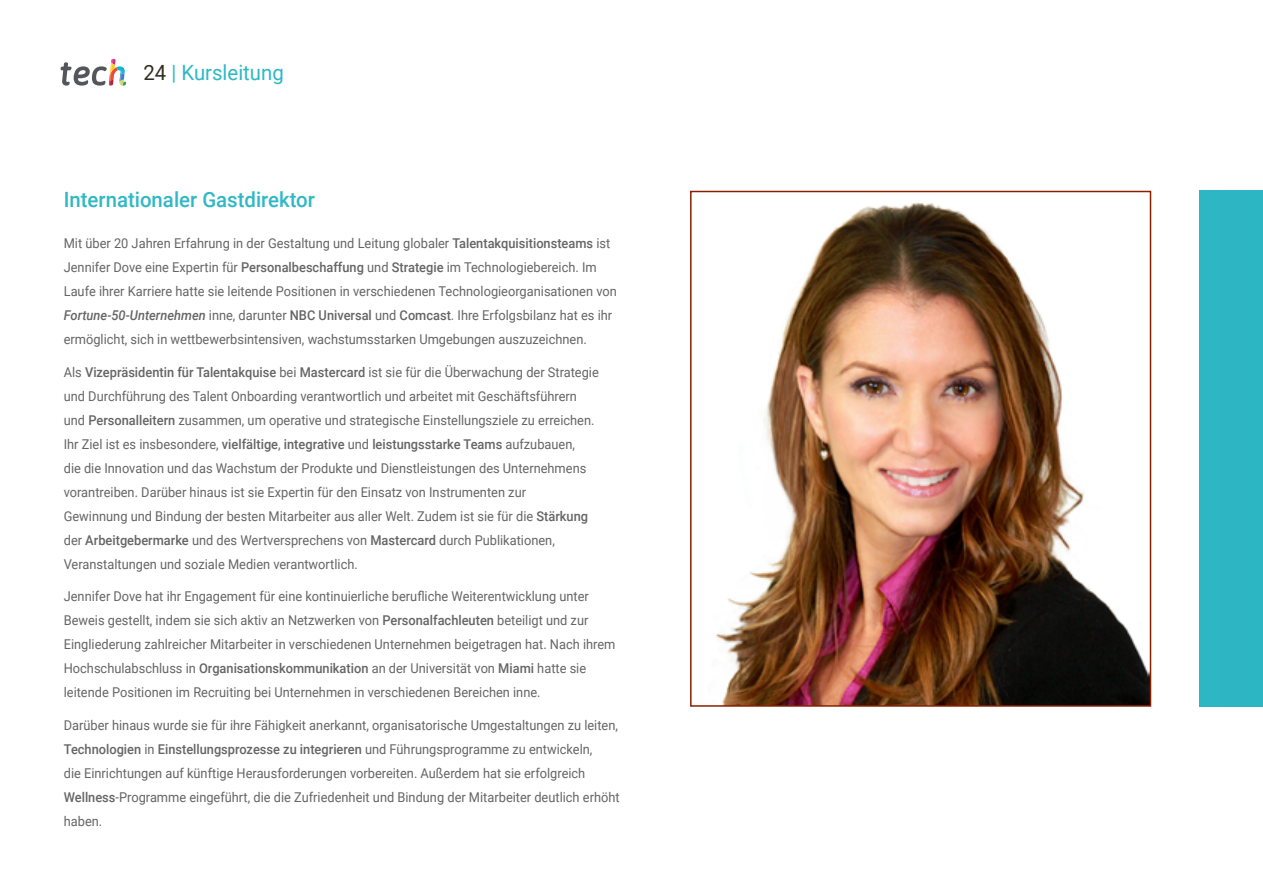
<style>
.page{position:relative;width:1263px;height:893px;background:#fff}
.page>*{position:absolute;margin:0;border:0;box-sizing:border-box;transform-origin:0 0}
.t1{font:500 21px "Roboto";color:#30b8c5}
.t2{font:21px "Roboto";color:#2db8c5}
.t3{font:13.5px/24px "Roboto";color:#656565;scale:.95 1}
.s1{color:#312e20}
.s2{font-weight:500}
.s3{font-weight:500;font-style:italic}
</style>
<div class="page">
<div style="left:1199px;top:191px;width:64px;height:516px;background:#2db5c3"></div>
<img style="left:716px;top:202px;width:432px;height:502px">
<div style="left:690px;top:191px;width:461px;height:516px;border:2px solid #8a1f00"></div>
<svg style="left:61px;top:59px;width:65px;height:27px"></svg>
<h1 class="t2" style="left:144px;top:57px;width:142px"><span class="s1">24</span> | Kursleitung</h1>
<h1 class="t1" style="left:64px;top:184px;width:253px">Internationaler Gastdirektor</h1>
<p class="t3" style="left:64px;top:231px;width:584px">Mit über 20 Jahren Erfahrung in der Gestaltung und Leitung globaler <span class="s2">Talentakquisitionsteams</span> ist Jennifer Dove eine Expertin für <span class="s2">Personalbeschaffung</span> und <span class="s2">Strategie</span> im Technologiebereich. Im Laufe ihrer Karriere hatte sie leitende Positionen in verschiedenen Technologieorganisationen von <span class="s3">Fortune-50-Unternehmen</span> inne, darunter <span class="s2">NBC Universal</span> und <span class="s2">Comcast</span>. Ihre Erfolgsbilanz hat es ihr ermöglicht, sich in wettbewerbsintensiven, wachstumsstarken Umgebungen auszuzeichnen.</p>
<p class="t3" style="left:64px;top:359px;width:565px">Als <span class="s2">Vizepräsidentin für Talentakquise</span> bei <span class="s2">Mastercard</span> ist sie für die Überwachung der Strategie und Durchführung des Talent Onboarding verantwortlich und arbeitet mit Geschäftsführern und <span class="s2">Personalleitern</span> zusammen, um operative und strategische Einstellungsziele zu erreichen.<br>Ihr Ziel ist es insbesondere, <span class="s2">vielfältige</span>, <span class="s2">integrative</span> und <span class="s2">leistungsstarke Teams</span> aufzubauen,<br>die die Innovation und das Wachstum der Produkte und Dienstleistungen des Unternehmens vorantreiben. Darüber hinaus ist sie Expertin für den Einsatz von Instrumenten zur<br>Gewinnung und Bindung der besten Mitarbeiter aus aller Welt. Zudem ist sie für die <span class="s2">Stärkung </span>der <span class="s2">Arbeitgebermarke</span> und des Wertversprechens von <span class="s2">Mastercard</span> durch Publikationen, Veranstaltungen und soziale Medien verantwortlich.</p>
<p class="t3" style="left:64px;top:584px;width:582px">Jennifer Dove hat ihr Engagement für eine kontinuierliche berufliche Weiterentwicklung unter Beweis gestellt, indem sie sich aktiv an Netzwerken von <span class="s2">Personalfachleuten</span> beteiligt und zur Eingliederung zahlreicher Mitarbeiter in verschiedenen Unternehmen beigetragen hat. Nach ihrem Hochschulabschluss in <span class="s2">Organisationskommunikation</span> an der Universität von <span class="s2">Miami</span> hatte sie leitende Positionen im Recruiting bei Unternehmen in verschiedenen Bereichen inne.</p>
<p class="t3" style="left:64px;top:712px;width:587px">Darüber hinaus wurde sie für ihre Fähigkeit anerkannt, organisatorische Umgestaltungen zu leiten, <span class="s2">Technologien</span> in <span class="s2">Einstellungsprozesse zu integrieren</span> und Führungsprogramme zu entwickeln,<br>die Einrichtungen auf künftige Herausforderungen vorbereiten. Außerdem hat sie erfolgreich <span class="s2">Wellness</span>-Programme eingeführt, die die Zufriedenheit und Bindung der Mitarbeiter deutlich erhöht haben.</p>
</div>
